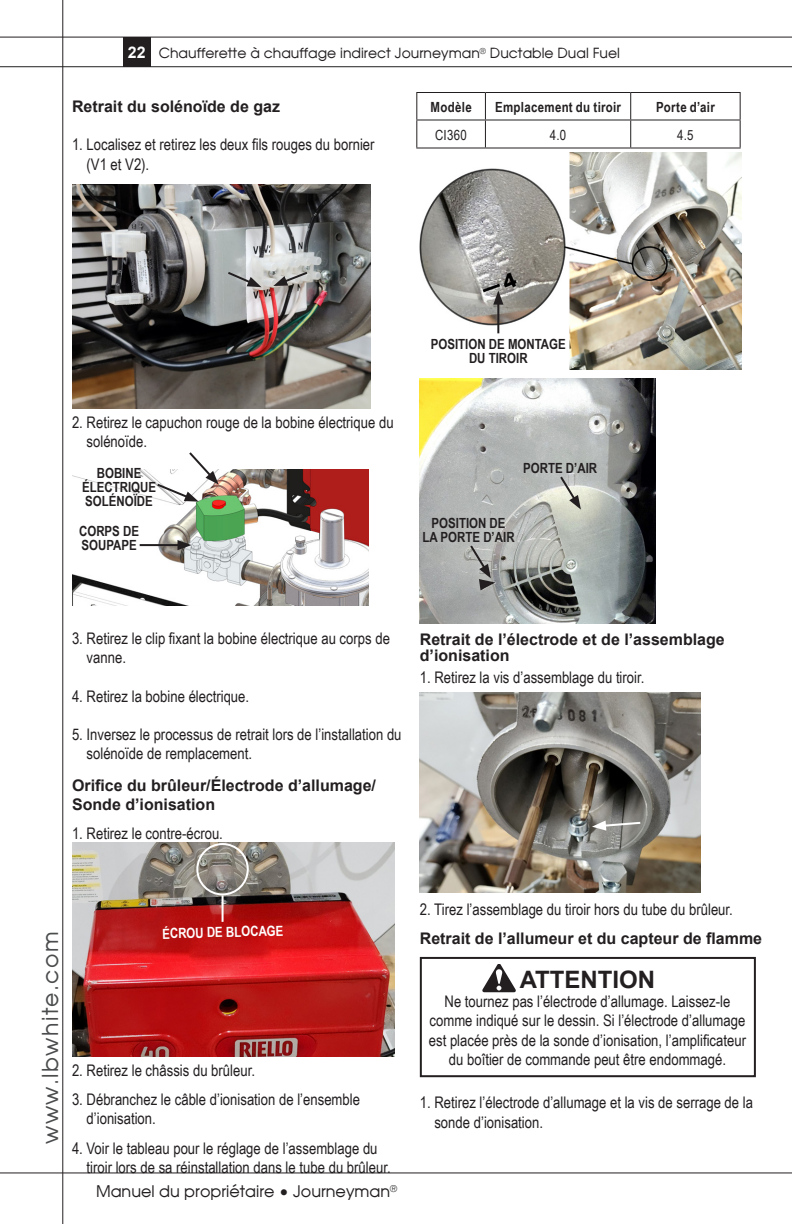
<style>
.page{position:relative;width:792px;height:1224px;background:#fff}
.page>*{position:absolute;margin:0;border:0;box-sizing:border-box;transform-origin:0 0}
.Attention_Header{font:700 24px "Arial";color:#231f20}
.t1{font:22px "Moderne";letter-spacing:.06em;color:#4b4c4d}
.BODY_for_INSIDE_PAGES{font:16px/19.2px "Arial Narrow";color:#231f20}
.Attention_Header-2{font:16px/19.2px "Arial Narrow";color:#231f20;text-align:center}
.BODY_for_INSIDE_PAGES-2{font:700 16px/19.2px "Arial";color:#231f20}
.t2{font:16px "Moderne";color:#231f20}
.t3{font:700 16px "Arial";color:#fff}
.BODY_for_INSIDE_PAGES-3{font:700 14px "Arial Narrow";color:#231f20}
.t4{font:14px "Moderne";color:#231f20}
.Body_text_normal{font:700 14px "Arial Narrow";letter-spacing:.02em;color:#231f20}
.BODY_for_INSIDE_PAGES-4{font:700 14px "Arial Narrow";color:#fff}
.Body_text_normal-2{font:14px "Arial Narrow";letter-spacing:.025em;color:#231f20}
</style>
<div class="page">
<hr style="left:0;top:37px;width:792px;height:1px;background:#231f20">
<hr style="left:0;top:66px;width:792px;height:1px;background:#231f20">
<hr style="left:0;top:1172px;width:792px;height:1px;background:#231f20">
<hr style="left:62px;top:0;width:1px;height:1224px;background:#231f20">
<div style="left:123px;top:37px;width:27px;height:29px;background:#231f20"></div>
<img style="left:72px;top:185px;width:298px;height:224px">
<img style="left:72px;top:469px;width:297px;height:137px">
<img style="left:72px;top:842px;width:323px;height:215px">
<img style="left:420px;top:153px;width:322px;height:217px">
<img style="left:420px;top:378px;width:235px;height:245px">
<img style="left:420px;top:692px;width:281px;height:201px">
<div style="left:420px;top:957px;width:336px;height:120px;border:2px solid #231f20"></div>
<svg style="left:483px;top:965px;width:33px;height:27px"></svg>
<div style="left:196px;top:843px;width:53px;height:52px;border:2px solid #fff;border-radius:50%"></div>
<hr style="left:222px;top:895px;width:2px;height:27px;background:#fff">
<hr style="left:497px;top:302px;width:2px;height:31px;background:#231f20">
<svg style="left:493px;top:291px;width:10px;height:14px"></svg>
<svg style="left:558px;top:474px;width:23px;height:36px"></svg>
<svg style="left:592px;top:820px;width:50px;height:11px"></svg>
<svg style="left:468px;top:543px;width:30px;height:49px"></svg>
<svg style="left:226px;top:270px;width:36px;height:17px"></svg>
<svg style="left:273px;top:270px;width:37px;height:16px"></svg>
<hr style="left:416px;top:92px;width:69px;height:1px;background:#231f20">
<hr style="left:485px;top:92px;width:146px;height:1px;background:#231f20">
<hr style="left:631px;top:92px;width:110px;height:1px;background:#231f20">
<hr style="left:416px;top:120px;width:69px;height:1px;background:#231f20">
<svg style="left:416px;top:93px;width:1px;height:55px"></svg>
<hr style="left:485px;top:120px;width:146px;height:1px;background:#231f20">
<svg style="left:485px;top:93px;width:1px;height:55px"></svg>
<hr style="left:631px;top:120px;width:110px;height:1px;background:#231f20">
<svg style="left:630px;top:93px;width:1px;height:55px"></svg>
<svg style="left:740px;top:93px;width:1px;height:55px"></svg>
<hr style="left:416px;top:148px;width:69px;height:1px;background:#231f20">
<hr style="left:485px;top:148px;width:146px;height:1px;background:#231f20">
<hr style="left:631px;top:148px;width:110px;height:1px;background:#231f20">
<svg style="left:155px;top:452px;width:64px;height:50px"></svg>
<hr style="left:140px;top:544px;width:41px;height:2px;background:#231f20">
<svg style="left:177px;top:540px;width:15px;height:10px"></svg>
<p class="t3" style="left:128px;top:41px;width:20px">22</p>
<p class="t4" style="left:159px;top:44px;width:463px">Chaufferette à chauffage indirect Journeyman<sup>®</sup> Ductable Dual Fuel</p>
<p class="BODY_for_INSIDE_PAGES-2" style="left:72px;top:97px;width:210px">Retrait du solénoïde de gaz</p>
<p class="BODY_for_INSIDE_PAGES" style="left:87px;top:134px;width:290px;text-indent:-15px">1. Localisez et retirez les deux fils rouges du bornier (V1 et V2).</p>
<p class="Body_text_normal" style="left:431px;top:96px;width:43px">Modèle</p>
<p class="Body_text_normal" style="left:495px;top:96px;width:127px">Emplacement du tiroir</p>
<p class="Body_text_normal" style="left:656px;top:96px;width:60px">Porte d’air</p>
<p class="Body_text_normal-2" style="left:435px;top:125px;width:33px">CI360</p>
<p class="Body_text_normal-2" style="left:550px;top:125px;width:18px">4.0</p>
<p class="Body_text_normal-2" style="left:677px;top:125px;width:18px">4.5</p>
<p class="BODY_for_INSIDE_PAGES" style="left:87px;top:412px;width:309px;text-indent:-15px">2. Retirez le capuchon rouge de la bobine électrique du solénoïde.</p>
<p class="BODY_for_INSIDE_PAGES-3" style="left:97px;top:463px;width:46px">BOBINE</p>
<p class="BODY_for_INSIDE_PAGES-3" style="left:82px;top:477px;width:75px">ÉLECTRIQUE</p>
<p class="BODY_for_INSIDE_PAGES-3" style="left:85px;top:491px;width:69px">SOLÉNOÏDE</p>
<p class="BODY_for_INSIDE_PAGES-3" style="left:79px;top:520px;width:61px">CORPS DE</p>
<p class="BODY_for_INSIDE_PAGES-3" style="left:81px;top:534px;width:57px">SOUPAPE</p>
<p class="BODY_for_INSIDE_PAGES-3" style="left:431px;top:333px;width:137px">POSITION DE MONTAGE</p>
<p class="BODY_for_INSIDE_PAGES-3" style="left:469px;top:347px;width:60px">DU TIROIR</p>
<p class="BODY_for_INSIDE_PAGES-3" style="left:523px;top:457px;width:75px">PORTE D’AIR</p>
<p class="BODY_for_INSIDE_PAGES-3" style="left:432px;top:513px;width:76px">POSITION DE</p>
<p class="BODY_for_INSIDE_PAGES-3" style="left:423px;top:527px;width:94px">LA PORTE D’AIR</p>
<p class="BODY_for_INSIDE_PAGES" style="left:87px;top:628px;width:305px;text-indent:-15px">3. Retirez le clip fixant la bobine électrique au corps de vanne.</p>
<p class="BODY_for_INSIDE_PAGES" style="left:72px;top:686px;width:179px">4. Retirez la bobine électrique.</p>
<p class="BODY_for_INSIDE_PAGES" style="left:87px;top:724px;width:317px;text-indent:-15px">5. Inversez le processus de retrait lors de l’installation du solénoïde de remplacement.</p>
<p class="BODY_for_INSIDE_PAGES-2" style="left:72px;top:776px;width:306px">Orifice du brûleur/Électrode d’allumage/<br>Sonde d’ionisation</p>
<p class="BODY_for_INSIDE_PAGES" style="left:72px;top:823px;width:152px">1. Retirez le contre-écrou.</p>
<p class="BODY_for_INSIDE_PAGES-2" style="left:420px;top:632px;width:307px;line-height:16px">Retrait de l’électrode et de l’assemblage d’ionisation</p>
<p class="BODY_for_INSIDE_PAGES" style="left:420px;top:667px;width:226px">1. Retirez la vis d’assemblage du tiroir.</p>
<h2 class="t1" style="left:36px;top:1144px;width:214px;rotate:-90deg">www.lbwhite.com</h2>
<p class="BODY_for_INSIDE_PAGES-4" style="left:162px;top:922px;width:123px;rotate:-1deg">ÉCROU DE BLOCAGE</p>
<p class="BODY_for_INSIDE_PAGES" style="left:72px;top:1060px;width:185px">2. Retirez le châssis du brûleur.</p>
<p class="BODY_for_INSIDE_PAGES" style="left:87px;top:1089px;width:275px;text-indent:-15px">3. Débranchez le câble d’ionisation de l’ensemble d’ionisation.</p>
<p class="BODY_for_INSIDE_PAGES" style="left:87px;top:1138px;width:306px;text-indent:-15px">4. Voir le tableau pour le réglage de l’assemblage du tiroir lors de sa réinstallation dans le tube du brûleur.</p>
<p class="t2" style="left:96px;top:1181px;width:303px">Manuel du propriétaire • Journeyman<sup>®</sup></p>
<p class="BODY_for_INSIDE_PAGES" style="left:420px;top:899px;width:315px">2. Tirez l’assemblage du tiroir hors du tube du brûleur.</p>
<p class="BODY_for_INSIDE_PAGES-2" style="left:420px;top:929px;width:344px">Retrait de l’allumeur et du capteur de flamme</p>
<p class="Attention_Header" style="left:520px;top:963px;width:137px">ATTENTION</p>
<p class="Attention_Header-2" style="left:429px;top:991px;width:319px">Ne tournez pas l’électrode d’allumage. Laissez-le comme indiqué sur le dessin. Si l’électrode d’allumage est placée près de la sonde d’ionisation, l’amplificateur du boîtier de commande peut être endommagé.</p>
<p class="BODY_for_INSIDE_PAGES" style="left:434px;top:1093px;width:320px;text-indent:-15px">1. Retirez l’électrode d’allumage et la vis de serrage de la sonde d’ionisation.</p>
</div>
